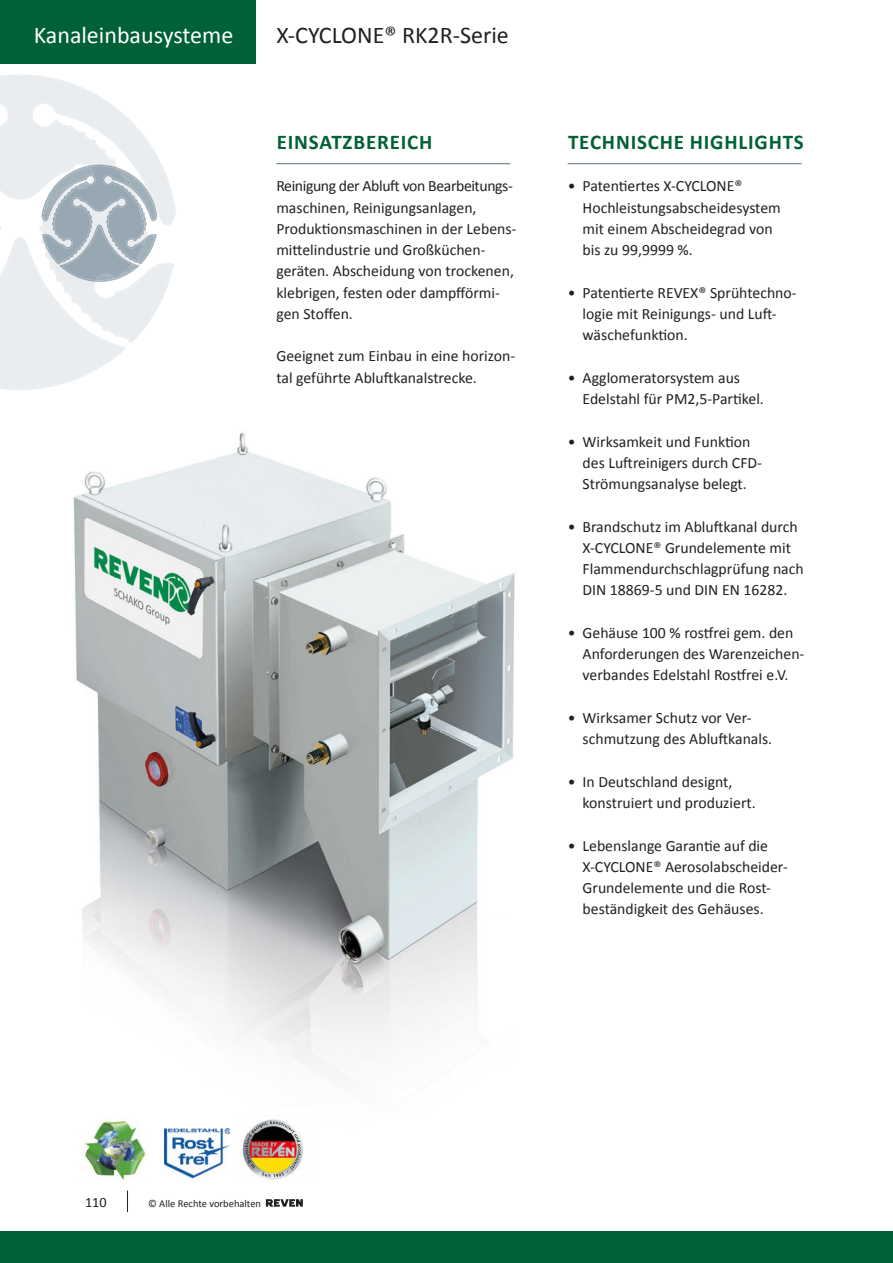
<style>
.page{position:relative;width:893px;height:1263px;background:#fff}
.page>*{position:absolute;margin:0;border:0;box-sizing:border-box;transform-origin:0 0}
.t1{font:24px "Calibri";color:#231f20}
.t2{font:24px "Calibri";color:#fff}
.t3{font:700 21px "Calibri";letter-spacing:.04em;color:#006137}
.t4{font:15.75px/21.3px "Calibri";color:#231f20}
.t5{font:14.25px "Calibri";color:#231f20}
.t6{font:10.5px "Calibri";color:#231f20}
</style>
<div class="page">
<img style="left:73px;top:432px;width:442px;height:759px">
<hr style="left:568px;top:163px;width:233px;height:1px;background:#5b6f7b">
<hr style="left:276px;top:163px;width:234px;height:1px;background:#5b6f7b">
<div style="left:0;top:0;width:255px;height:64px;background:#006137"></div>
<svg style="left:266px;top:1199px;width:37px;height:7px"></svg>
<svg style="left:127px;top:1191px;width:1px;height:20px"></svg>
<div style="left:0;top:1231px;width:893px;height:32px;background:#006137"></div>
<img style="left:233px;top:1110px;width:80px;height:80px">
<img style="left:245px;top:1121px;width:56px;height:56px">
<img style="left:164px;top:1129px;width:65px;height:51px">
<img style="left:73px;top:1118px;width:78px;height:65px">
<svg style="left:0;top:74px;width:176px;height:316px;fill:#eaedf0"></svg>
<svg style="left:41px;top:165px;width:116px;height:117px;background:#b9c4cb"></svg>
<h1 class="t2" style="left:34px;top:20px;width:201px">Kanaleinbausysteme</h1>
<h1 class="t1" style="left:276px;top:20px;width:234px">X-CYCLONE® RK2R-Serie</h1>
<h2 class="t3" style="left:277px;top:132px;width:157px">EINSATZBEREICH</h2>
<p class="t4" style="left:276px;top:175px;width:242px">Reinigung der Abluft von Bearbeitungs&shy;maschinen, Reinigungsanlagen, Produktionsmaschinen in der Lebens&shy;mittelindustrie und Großküchen&shy;geräten. Abscheidung von trockenen, klebrigen, festen oder dampfförmi&shy;gen Stoffen.</p>
<p class="t4" style="left:276px;top:345px;width:240px">Geeignet zum Einbau in eine horizon&shy;tal geführte Abluftkanalstrecke.</p>
<h2 class="t3" style="left:568px;top:132px;width:237px">TECHNISCHE HIGHLIGHTS</h2>
<p class="t4" style="left:583px;top:175px;width:200px;text-indent:-15px">• Patentiertes X-CYCLONE®<br>Hochleistungsabscheidesystem mit einem Abscheidegrad von bis zu 99,9999 %.</p>
<p class="t4" style="left:583px;top:281px;width:216px;text-indent:-15px">• Patentierte REVEX® Sprühtechno&shy;logie mit Reinigungs- und Luft&shy;wäschefunktion.</p>
<p class="t4" style="left:583px;top:366px;width:183px;text-indent:-15px">• Agglomeratorsystem aus<br>Edelstahl für PM2,5-Partikel.</p>
<p class="t4" style="left:583px;top:430px;width:181px;text-indent:-15px">• Wirksamkeit und Funktion des Luftreinigers durch CFD-<br>Strömungsanalyse belegt.</p>
<p class="t4" style="left:583px;top:515px;width:223px;text-indent:-15px">• Brandschutz im Abluftkanal durch<br>X-CYCLONE® Grundelemente mit<br>Flammendurchschlagprüfung nach<br>DIN 18869-5 und DIN EN 16282.</p>
<p class="t4" style="left:583px;top:621px;width:223px;text-indent:-15px">• Gehäuse 100 % rostfrei gem. den<br>Anforderungen des Warenzeichen&shy;verbandes Edelstahl Rostfrei e.V.</p>
<p class="t4" style="left:583px;top:706px;width:191px;text-indent:-15px">• Wirksamer Schutz vor Ver&shy;schmutzung des Abluftkanals.</p>
<p class="t4" style="left:583px;top:770px;width:175px;text-indent:-15px">• In Deutschland designt, konstruiert und produziert.</p>
<p class="t4" style="left:583px;top:834px;width:207px;text-indent:-15px">• Lebenslange Garantie auf die<br>X-CYCLONE® Aerosolabscheider-<br>Grundelemente und die Rost&shy;beständigkeit des Gehäuses.</p>
<p class="t5" style="left:85px;top:1193px;width:23px">110</p>
<p class="t6" style="left:148px;top:1197px;width:114px">© Alle Rechte vorbehalten</p>
</div>
